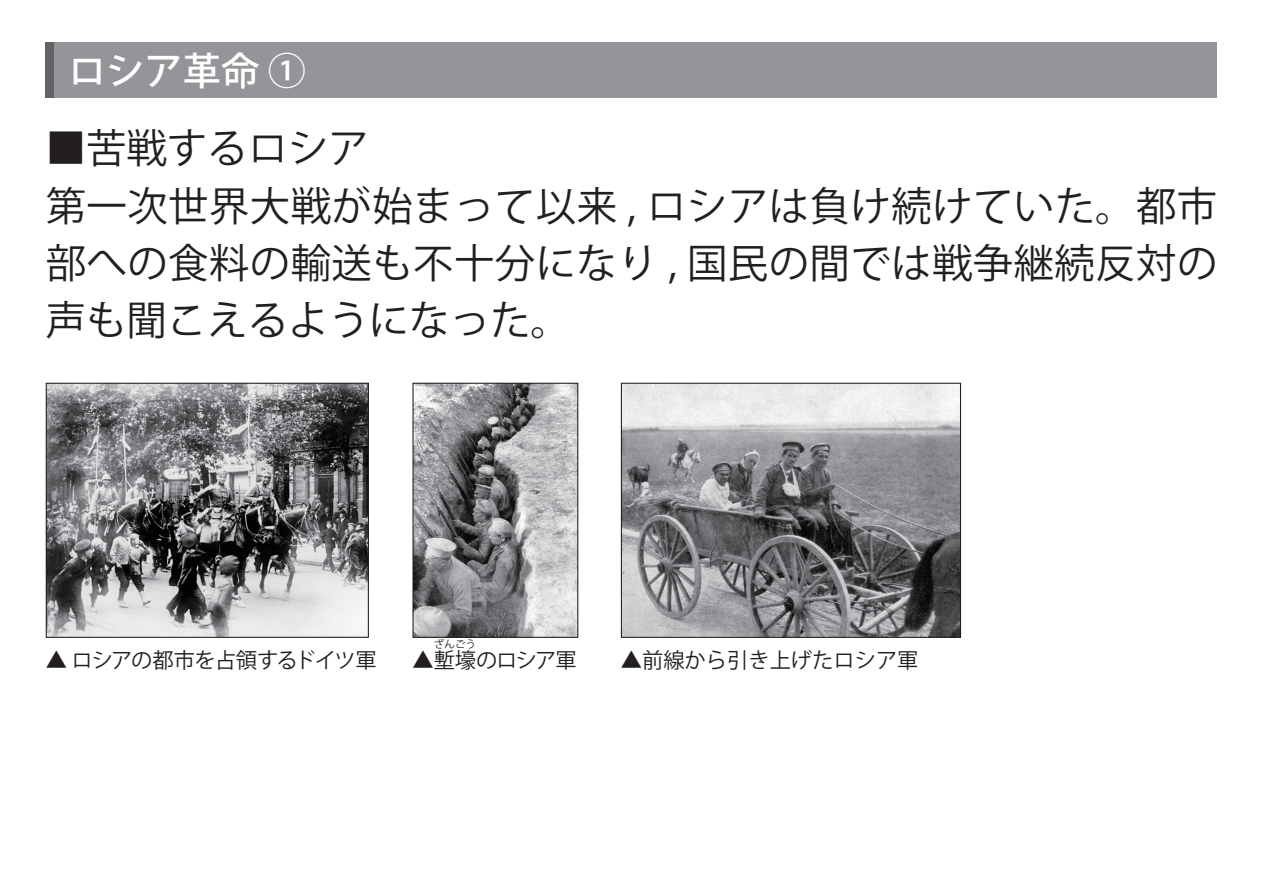
<style>
.page{position:relative;width:1263px;height:893px;background:#fff}
.page>*{position:absolute;margin:0;border:0;box-sizing:border-box;transform-origin:0 0}
.t1{font:40.35px/57.4px "Koz Go Pr 6 N";letter-spacing:.01em;color:#231f20}
.t2{font:500 38.25px "Koz Go Pr 6 N";color:#fff}
.t3{font:21.3px "Koz Go Pr 6 N";letter-spacing:-.045em;color:#231f20}
.t4{font:21.3px "Koz Go Pr 6 N";color:#231f20}
.t5{font:21.3px "Koz Go Pr 6 N";letter-spacing:-.05em;color:#231f20}
.t6{font:10.65px "Koz Go Pr 6 N";color:#231f20}
</style>
<div class="page">
<img style="left:48px;top:385px;width:319px;height:251px">
<div style="left:46px;top:383px;width:323px;height:255px;border:1px solid #231f20"></div>
<img style="left:414px;top:385px;width:162px;height:251px">
<div style="left:412px;top:383px;width:166px;height:255px;border:1px solid #231f20"></div>
<img style="left:623px;top:385px;width:336px;height:251px">
<div style="left:621px;top:383px;width:340px;height:255px;border:1px solid #231f20"></div>
<div style="left:46px;top:43px;width:1171px;height:55px;background:#939598"></div>
<div style="left:46px;top:43px;width:8px;height:55px;background:#636366"></div>
<p class="t2" style="left:68px;top:49px;width:240px">ロシア革命 ①</p>
<p class="t1" style="left:46px;top:120px;width:1173px">■苦戦するロシア<br>第一次世界大戦が始まって以来 , ロシアは負け続けていた。都市部への食料の輸送も不十分になり , 国民の間では戦争継続反対の声も聞こえるようになった。</p>
<p class="t6" style="left:434px;top:638px;width:44px">ざんごう</p>
<p class="t3" style="left:46px;top:648px;width:333px">▲ ロシアの都市を占領するドイツ軍</p>
<p class="t5" style="left:412px;top:648px;width:166px">▲塹壕のロシア軍</p>
<p class="t4" style="left:621px;top:648px;width:299px">▲前線から引き上げたロシア軍</p>
</div>
